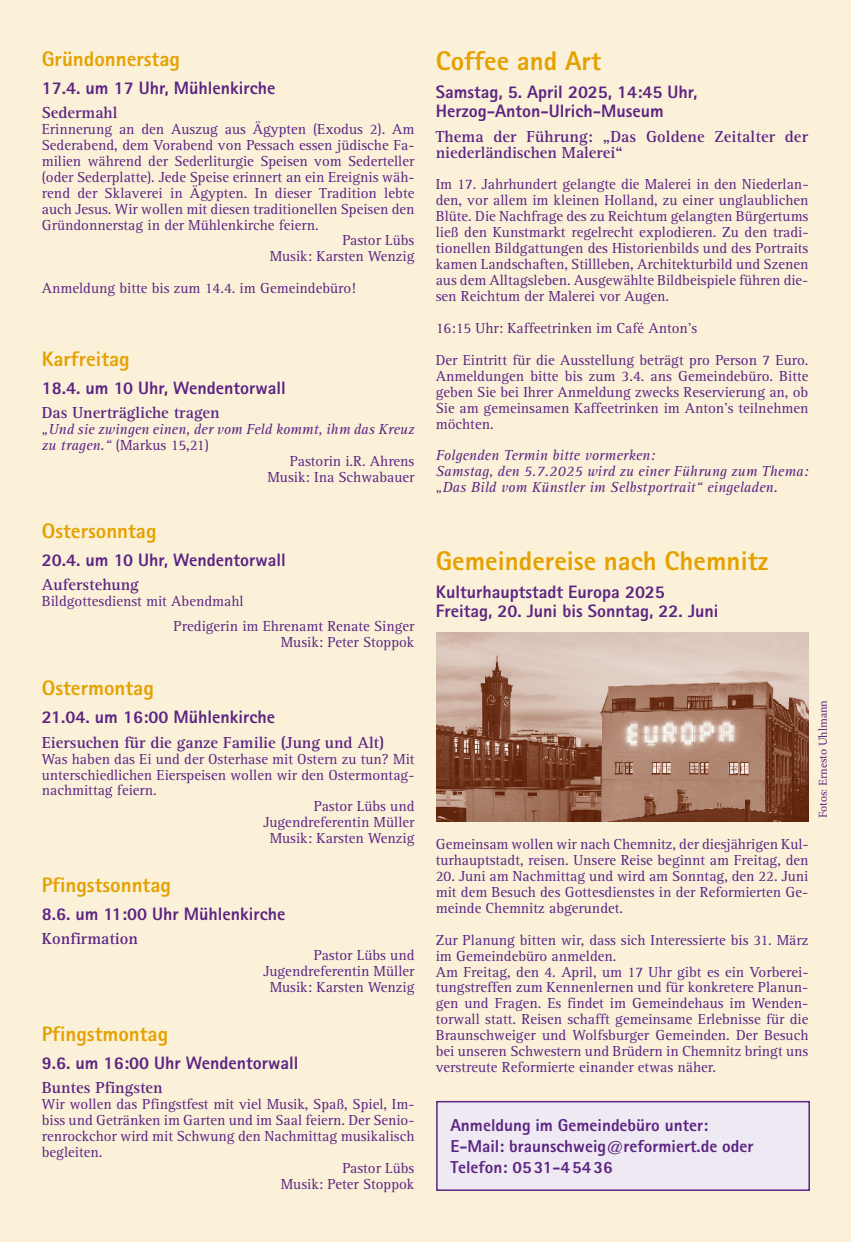
<style>
.page{position:relative;width:851px;height:1242px;background:#fff}
.page>*{position:absolute;margin:0;border:0;box-sizing:border-box;transform-origin:0 0}
.t1{font:800 27px "Rotis Sans Serif";color:#e5a100}
.t2{font:800 21px "Rotis Sans Serif";color:#e5a100}
.t3{font:800 18px/19.5px "Rotis Sans Serif";color:#5c2483}
.t4{font:800 17.25px/21px "Rotis Sans Serif";color:#5c2483}
.t5{font:700 16.5px/15.9px "Rotis Serif";color:#5c2483}
.t6{font:15px/15.9px "Rotis Serif";color:#5c2483}
.t7{font:italic 15px/15.9px "Rotis Serif";letter-spacing:.005em;color:#5c2483}
.t8{font:12px "Minion Pro";letter-spacing:-.005em;color:#5c2483}
.s1{font-style:italic}
</style>
<div class="page">
<div style="left:0;top:0;width:850px;height:1242px;background:#fbf1d9"></div>
<img style="left:436px;top:632px;width:372px;height:189px">
<div style="left:437px;top:1101px;width:372px;height:89px;background:#efe9f3"></div>
<div style="left:436px;top:1101px;width:373px;height:90px;border:2px solid #5c2483"></div>
<h2 class="t2" style="left:42px;top:45px;width:140px">Gründonnerstag</h2>
<p class="t3" style="left:42px;top:77px;width:235px">17.4. um 17 Uhr, Mühlenkirche</p>
<p class="t5" style="left:42px;top:105px;width:77px">Sedermahl</p>
<p class="t6" style="left:42px;top:121px;width:374px">Erinnerung an den Auszug aus Ägypten (Exodus 2). Am</p>
<p class="t6" style="left:42px;top:137px;width:374px">Sederabend, dem Vorabend von Pessach essen jüdische Fa-</p>
<p class="t6" style="left:42px;top:153px;width:374px">milien während der Sederliturgie Speisen vom Sederteller</p>
<p class="t6" style="left:42px;top:169px;width:374px">(oder Sederplatte). Jede Speise erinnert an ein Ereignis wäh-</p>
<p class="t6" style="left:42px;top:185px;width:374px">rend der Sklaverei in Ägypten. In dieser Tradition lebte</p>
<p class="t6" style="left:42px;top:201px;width:374px">auch Jesus. Wir wollen mit diesen traditionellen Speisen den</p>
<p class="t6" style="left:42px;top:217px;width:278px">Gründonnerstag in der Mühlenkirche feiern.</p>
<p class="t6" style="left:342px;top:233px;width:74px">Pastor Lübs</p>
<p class="t6" style="left:269px;top:249px;width:146px">Musik: Karsten Wenzig</p>
<p class="t6" style="left:42px;top:281px;width:315px">Anmeldung bitte bis zum 14.4. im Gemeindebüro!</p>
<h2 class="t2" style="left:42px;top:345px;width:89px">Karfreitag</h2>
<p class="t3" style="left:42px;top:378px;width:245px">18.4. um 10 Uhr, Wendentorwall</p>
<p class="t5" style="left:42px;top:405px;width:179px">Das Unerträgliche tragen</p>
<p class="t7" style="left:42px;top:422px;width:374px">„Und sie zwingen einen, der vom Feld kommt, ihm das Kreuz</p>
<p class="t6" style="left:42px;top:438px;width:168px"><span class="s1">zu tragen.“</span> (Markus 15,21)</p>
<p class="t6" style="left:290px;top:453px;width:126px">Pastorin i.R. Ahrens</p>
<p class="t6" style="left:267px;top:469px;width:148px">Musik: Ina Schwabauer</p>
<h2 class="t2" style="left:42px;top:517px;width:116px">Ostersonntag</h2>
<p class="t3" style="left:42px;top:550px;width:245px">20.4. um 10 Uhr, Wendentorwall</p>
<p class="t5" style="left:42px;top:577px;width:98px">Auferstehung</p>
<p class="t6" style="left:173px;top:589px;width:242px;line-height:24.5px;text-indent:-132px">Bildgottesdienst mit Abendmahl<br>Predigerin im Ehrenamt Renate Singer</p>
<p class="t6" style="left:281px;top:634px;width:135px">Musik: Peter Stoppok</p>
<h2 class="t2" style="left:42px;top:674px;width:113px">Ostermontag</h2>
<p class="t3" style="left:42px;top:707px;width:235px">21.04. um 16:00 Mühlenkirche</p>
<p class="t5" style="left:42px;top:734px;width:344px">Eiersuchen für die ganze Familie (Jung und Alt)</p>
<p class="t6" style="left:42px;top:751px;width:374px">Was haben das Ei und der Osterhase mit Ostern zu tun? Mit</p>
<p class="t6" style="left:42px;top:767px;width:374px">unterschiedlichen Eierspeisen wollen wir den Ostermontag-</p>
<p class="t6" style="left:42px;top:783px;width:116px">nachmittag feiern.</p>
<p class="t6" style="left:314px;top:799px;width:102px">Pastor Lübs und</p>
<p class="t6" style="left:263px;top:815px;width:153px">Jugendreferentin Müller</p>
<p class="t6" style="left:269px;top:831px;width:146px">Musik: Karsten Wenzig</p>
<h2 class="t2" style="left:42px;top:871px;width:131px">Pfingstsonntag</h2>
<p class="t3" style="left:42px;top:903px;width:245px">8.6. um 11:00 Uhr Mühlenkirche</p>
<p class="t5" style="left:42px;top:931px;width:98px">Konfirmation</p>
<p class="t6" style="left:263px;top:947px;width:153px;text-align:right">Pastor Lübs und<br>Jugendreferentin Müller<br>Musik: Karsten Wenzig</p>
<h2 class="t2" style="left:42px;top:1020px;width:128px">Pfingstmontag</h2>
<p class="t3" style="left:42px;top:1052px;width:258px">9.6. um 16:00 Uhr Wendentorwall</p>
<p class="t5" style="left:42px;top:1080px;width:122px">Buntes Pfingsten</p>
<p class="t6" style="left:42px;top:1096px;width:374px">Wir wollen das Pfingstfest mit viel Musik, Spaß, Spiel, Im-</p>
<p class="t6" style="left:42px;top:1112px;width:374px">biss und Getränken im Garten und im Saal feiern. Der Senio-</p>
<p class="t6" style="left:42px;top:1128px;width:374px">renrockchor wird mit Schwung den Nachmittag musikalisch</p>
<p class="t6" style="left:42px;top:1144px;width:62px">begleiten.</p>
<p class="t6" style="left:342px;top:1160px;width:74px">Pastor Lübs</p>
<p class="t6" style="left:281px;top:1176px;width:135px">Musik: Peter Stoppok</p>
<h1 class="t1" style="left:435px;top:43px;width:167px">Coffee and Art</h1>
<p class="t3" style="left:435px;top:82px;width:263px">Samstag, 5. April 2025, 14:45 Uhr,<br>Herzog-Anton-Ulrich-Museum</p>
<p class="t5" style="left:435px;top:128px;width:374px">Thema der Führung: „Das Goldene Zeitalter der niederländischen Malerei“</p>
<p class="t6" style="left:435px;top:177px;width:374px;text-align:justify">Im 17. Jahrhundert gelangte die Malerei in den Niederlan&shy;den, vor allem im kleinen Holland, zu einer unglaublichen Blüte. Die Nachfrage des zu Reichtum gelangten Bürgertums ließ den Kunstmarkt regelrecht explodieren. Zu den tradi&shy;tionellen Bildgattungen des Historienbilds und des Portraits kamen Landschaften, Stillleben, Architekturbild und Szenen aus dem Alltagsleben. Ausgewählte Bildbeispiele führen die&shy;sen Reichtum der Malerei vor Augen.</p>
<p class="t6" style="left:435px;top:312px;width:374px;line-height:31.8px">16:15 Uhr: Kaffeetrinken im Café Anton’s<br>Der Eintritt für die Ausstellung beträgt pro Person 7 Euro.</p>
<p class="t6" style="left:435px;top:368px;width:374px;text-align:justify">Anmeldungen bitte bis zum 3.4. ans Gemeindebüro. Bitte geben Sie bei Ihrer Anmeldung zwecks Reservierung an, ob Sie am gemeinsamen Kaffeetrinken im Anton’s teilnehmen möchten.</p>
<p class="t7" style="left:435px;top:448px;width:374px">Folgenden Termin bitte vormerken:<br>Samstag, den 5.7.2025 wird zu einer Führung zum Thema: „Das Bild vom Künstler im Selbstportrait“ eingeladen.</p>
<h1 class="t1" style="left:435px;top:543px;width:334px">Gemeindereise nach Chemnitz</h1>
<p class="t3" style="left:435px;top:582px;width:284px">Kulturhauptstadt Europa 2025<br>Freitag, 20. Juni bis Sonntag, 22. Juni</p>
<p class="t6" style="left:435px;top:836px;width:374px">Gemeinsam wollen wir nach Chemnitz, der diesjährigen Kul&shy;turhauptstadt, reisen. Unsere Reise beginnt am Freitag, den</p>
<p class="t6" style="left:435px;top:868px;width:374px;text-align:justify">20. Juni am Nachmittag und wird am Sonntag, den 22. Juni mit dem Besuch des Gottesdienstes in der Reformierten Ge&shy;meinde Chemnitz abgerundet.</p>
<p class="t6" style="left:435px;top:932px;width:374px">Zur Planung bitten wir, dass sich Interessierte bis 31. März im Gemeindebüro anmelden.<br>Am Freitag, den 4. April, um 17 Uhr gibt es ein Vorberei&shy;tungstreffen zum Kennenlernen und für konkretere Planun&shy;gen und Fragen. Es findet im Gemeindehaus im Wenden&shy;torwall statt. Reisen schafft gemeinsame Erlebnisse für die Braunschweiger und Wolfsburger Gemeinden. Der Besuch bei unseren Schwestern und Brüdern in Chemnitz bringt uns verstreute Reformierte einander etwas näher.</p>
<p class="t8" style="left:814px;top:818px;width:119px;rotate:-90deg">Fotos: Ernesto Uhlmann</p>
<p class="t4" style="left:450px;top:1114px;width:304px">Anmeldung im Gemeindebüro unter:<br>E-Mail: braunschweig@reformiert.de oder<br>Telefon: 0531-45436</p>
</div>
